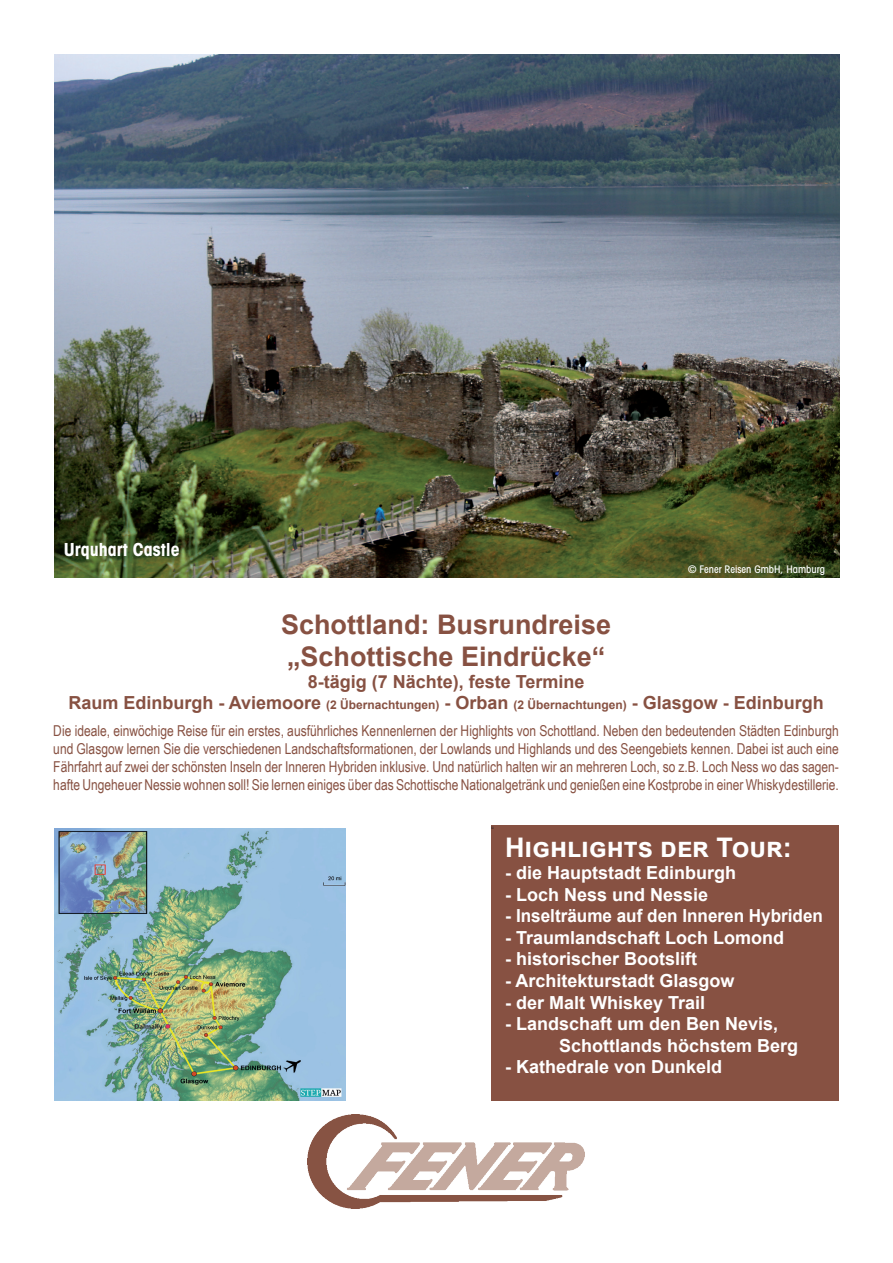
<style>
.page{position:relative;width:893px;height:1263px;background:#fff}
.page>*{position:absolute;margin:0;border:0;box-sizing:border-box;transform-origin:0 0}
.t1{font:700 27px/32.4px "Arial";color:#875142}
.t2{font:700 27px "Arial";color:#fff}
.t3{font:700 18px/21.6px "Arial";color:#fff}
.t4{font:700 18px/21.6px "Arial";color:#875142;text-align:center}
.t5{font:700 condensed 18px "Avant Garde";color:#fff}
.t6{font:15px/18px "Arial Narrow";color:#875142;text-align:justify}
.t7{font:500 condensed 10.5px "Avant Garde";color:#fff}
.t8{font:5.25px "Times New Roman";color:#231f20}
.s1{font-size:12px}
</style>
<div class="page">
<img style="left:54px;top:54px;width:786px;height:524px">
<img style="left:308px;top:1114px;width:277px;height:95px">
<div style="left:491px;top:825px;width:348px;height:275px;background:#875142"></div>
<img style="left:54px;top:829px;width:291px;height:271px">
<p class="t5" style="left:64px;top:538px;width:117px">Urquhart Castle</p>
<p class="t7" style="left:688px;top:563px;width:138px">© Fener Reisen GmbH, Hamburg</p>
<h1 class="t1" style="left:281px;top:608px;width:332px">Schottland: Busrundreise „Schottische Eindrücke“</h1>
<p class="t4" style="left:68px;top:671px;width:757px">8-tägig (7 Nächte), feste Termine<br>Raum Edinburgh - Aviemoore <span class="s1">(2 Übernachtungen)</span> - Orban <span class="s1">(2 Übernachtungen)</span> - Glasgow - Edinburgh</p>
<p class="t6" style="left:53px;top:721px;width:787px">Die ideale, einwöchige Reise für ein erstes, ausführliches Kennenlernen der Highlights von Schottland. Neben den bedeutenden Städten Edinburgh und Glasgow lernen Sie die verschiedenen Landschaftsformationen, der Lowlands und Highlands und des Seengebiets kennen. Dabei ist auch eine Fährfahrt auf zwei der schönsten Inseln der Inneren Hybriden inklusive. Und natürlich halten wir an mehreren Loch, so z.B. Loch Ness wo das sagen&shy;hafte Ungeheuer Nessie wohnen soll! Sie lernen einiges über das Schottische Nationalgetränk und genießen eine Kostprobe in einer Whiskydestillerie.</p>
<p class="t8" style="left:491px;top:823px;width:4px">u</p>
<h1 class="t2" style="left:505px;top:829px;width:288px">Highlights der Tour:</h1>
<p class="t3" style="left:505px;top:862px;width:233px">- die Hauptstadt Edinburgh</p>
<p class="t3" style="left:505px;top:884px;width:205px">- Loch Ness und Nessie</p>
<p class="t3" style="left:505px;top:905px;width:319px">- Inselträume auf den Inneren Hybriden</p>
<p class="t3" style="left:505px;top:927px;width:281px">- Traumlandschaft Loch Lomond</p>
<p class="t3" style="left:505px;top:948px;width:194px">- historischer Bootslift</p>
<p class="t3" style="left:505px;top:970px;width:231px">- Architekturstadt Glasgow</p>
<p class="t3" style="left:505px;top:992px;width:202px">- der Malt Whiskey Trail</p>
<p class="t3" style="left:559px;top:1013px;width:241px;text-indent:-54px">- Landschaft um den Ben Nevis,<br>Schottlands höchstem Berg</p>
<p class="t3" style="left:505px;top:1056px;width:219px">- Kathedrale von Dunkeld</p>
</div>
